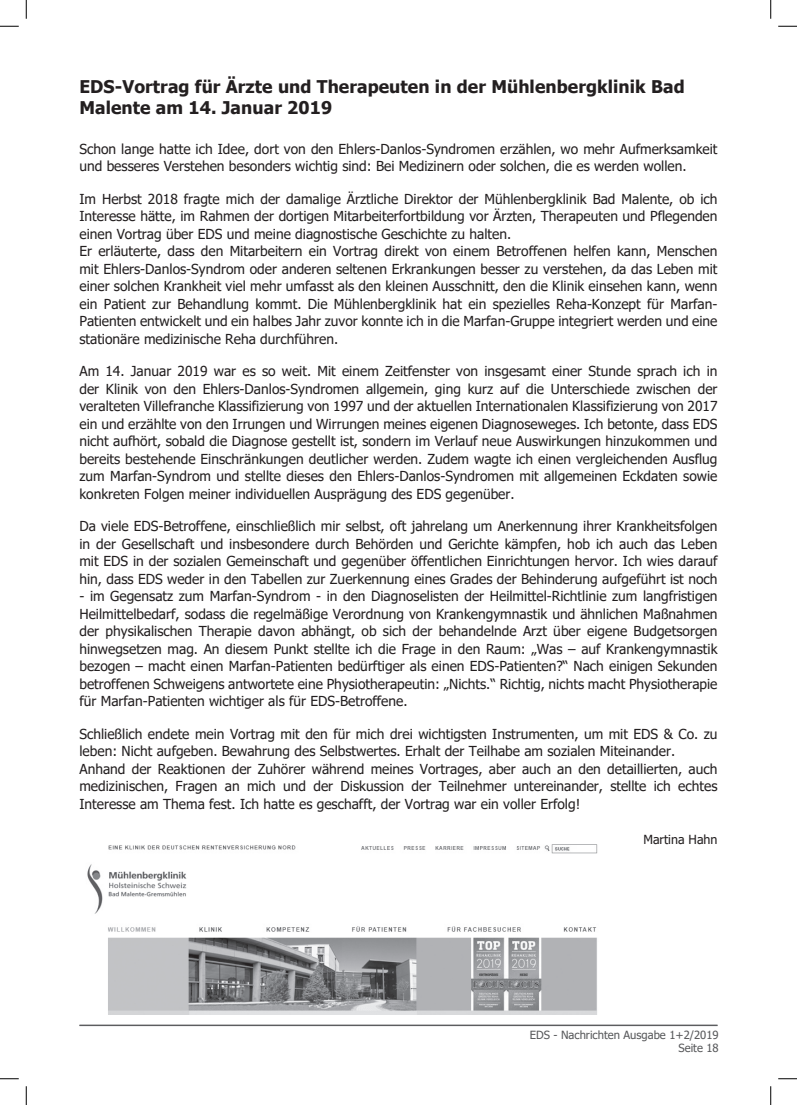
<style>
.page{position:relative;width:797px;height:1105px;background:#fff}
.page>*{position:absolute;margin:0;border:0;box-sizing:border-box;transform-origin:0 0}
.t1{font:700 17.5px/21px "Tahoma";letter-spacing:.005em;color:#231f20}
.t2{font:13.75px/17.5px "Tahoma";color:#231f20}
.t3{font:12.5px "Tahoma";color:#231f20}
.t4{font:11.25px/13.5px "Tahoma";color:#57585a;text-align:right}
</style>
<div class="page">
<hr style="left:79px;top:1025px;width:638px;height:1px;background:#57585a">
<img style="left:87px;top:844px;width:511px;height:171px">
<svg style="left:0;top:25px;width:19px;height:2px"></svg>
<svg style="left:778px;top:25px;width:19px;height:2px"></svg>
<svg style="left:0;top:1078px;width:19px;height:1px"></svg>
<svg style="left:778px;top:1078px;width:19px;height:1px"></svg>
<svg style="left:25px;top:0;width:2px;height:19px"></svg>
<svg style="left:25px;top:1086px;width:2px;height:19px"></svg>
<svg style="left:770px;top:0;width:1px;height:19px"></svg>
<svg style="left:770px;top:1086px;width:1px;height:19px"></svg>
<p class="t1" style="left:79px;top:77px;width:607px;text-indent:35px">-Vortrag für Ärzte und Therapeuten in der Mühlenbergklinik Bad<br>Malente am 14. Januar 2019</p>
<p class="t2" style="left:79px;top:141px;width:639px">Schon lange hatte ich Idee, dort von den Ehlers-Danlos-Syndromen erzählen, wo mehr Aufmerksamkeit und besseres Verstehen besonders wichtig sind: Bei Medizinern oder solchen, die es werden wollen.</p>
<p class="t2" style="left:79px;top:191px;width:639px">Im Herbst 2018 fragte mich der damalige Ärztliche Direktor der Mühlenbergklinik Bad Malente, ob ich Interesse hätte, im Rahmen der dortigen Mitarbeiterfortbildung vor Ärzten, Therapeuten und Pflegenden einen Vortrag über EDS und meine diagnostische Geschichte zu halten.<br>Er erläuterte, dass den Mitarbeitern ein Vortrag direkt von einem Betroffenen helfen kann, Menschen mit Ehlers-Danlos-Syndrom oder anderen seltenen Erkrankungen besser zu verstehen, da das Leben mit einer solchen Krankheit viel mehr umfasst als den kleinen Ausschnitt, den die Klinik einsehen kann, wenn ein Patient zur Behandlung kommt. Die Mühlenbergklinik hat ein spezielles Reha-Konzept für Marfan-Patienten entwickelt und ein halbes Jahr zuvor konnte ich in die Marfan-Gruppe integriert werden und eine stationäre medizinische Reha durchführen.</p>
<p class="t2" style="left:79px;top:363px;width:639px;text-align:justify">Am 14. Januar 2019 war es so weit. Mit einem Zeitfenster von insgesamt einer Stunde sprach ich in der Klinik von den Ehlers-Danlos-Syndromen allgemein, ging kurz auf die Unterschiede zwischen der veralteten Villefranche Klassifizierung von 1997 und der aktuellen Internationalen Klassifizierung von 2017 ein und erzählte von den Irrungen und Wirrungen meines eigenen Diagnoseweges. Ich betonte, dass EDS nicht aufhört, sobald die Diagnose gestellt ist, sondern im Verlauf neue Auswirkungen hinzukommen und bereits bestehende Einschränkungen deutlicher werden. Zudem wagte ich einen vergleichenden Ausflug zum Marfan-Syndrom und stellte dieses den Ehlers-Danlos-Syndromen mit allgemeinen Eckdaten sowie konkreten Folgen meiner individuellen Ausprägung des EDS gegenüber.</p>
<p class="t2" style="left:79px;top:518px;width:639px;text-align:justify">Da viele EDS-Betroffene, einschließlich mir selbst, oft jahrelang um Anerkennung ihrer Krankheitsfolgen in der Gesellschaft und insbesondere durch Behörden und Gerichte kämpfen, hob ich auch das Leben mit EDS in der sozialen Gemeinschaft und gegenüber öffentlichen Einrichtungen hervor. Ich wies darauf hin, dass EDS weder in den Tabellen zur Zuerkennung eines Grades der Behinderung aufgeführt ist noch</p>
<p class="t2" style="left:79px;top:588px;width:639px;text-align:justify">- im Gegensatz zum Marfan-Syndrom - in den Diagnoselisten der Heilmittel-Richtlinie zum langfristigen Heilmittelbedarf, sodass die regelmäßige Verordnung von Krankengymnastik und ähnlichen Maßnahmen der physikalischen Therapie davon abhängt, ob sich der behandelnde Arzt über eigene Budgetsorgen hinwegsetzen mag. An diesem Punkt stellte ich die Frage in den Raum: „Was – auf Krankengymnastik bezogen – macht einen Marfan-Patienten bedürftiger als einen EDS-Patienten?“ Nach einigen Sekunden betroffenen Schweigens antwortete eine Physiotherapeutin: „Nichts.“ Richtig, nichts macht Physiotherapie für Marfan-Patienten wichtiger als für EDS-Betroffene.</p>
<p class="t2" style="left:79px;top:726px;width:639px">Schließlich endete mein Vortrag mit den für mich drei wichtigsten Instrumenten, um mit EDS &amp; Co. zu leben: Nicht aufgeben. Bewahrung des Selbstwertes. Erhalt der Teilhabe am sozialen Miteinander.<br>Anhand der Reaktionen der Zuhörer während meines Vortrages, aber auch an den detaillierten, auch medizinischen, Fragen an mich und der Diskussion der Teilnehmer untereinander, stellte ich echtes Interesse am Thema fest. Ich hatte es geschafft, der Vortrag war ein voller Erfolg!</p>
<p class="t3" style="left:643px;top:831px;width:76px">Martina Hahn</p>
<p class="t1" style="left:79px;top:77px;width:13px">EDS</p>
<p class="t4" style="left:529px;top:1028px;width:190px">EDS - Nachrichten Ausgabe 1+2/2019<br>Seite 18</p>
</div>
